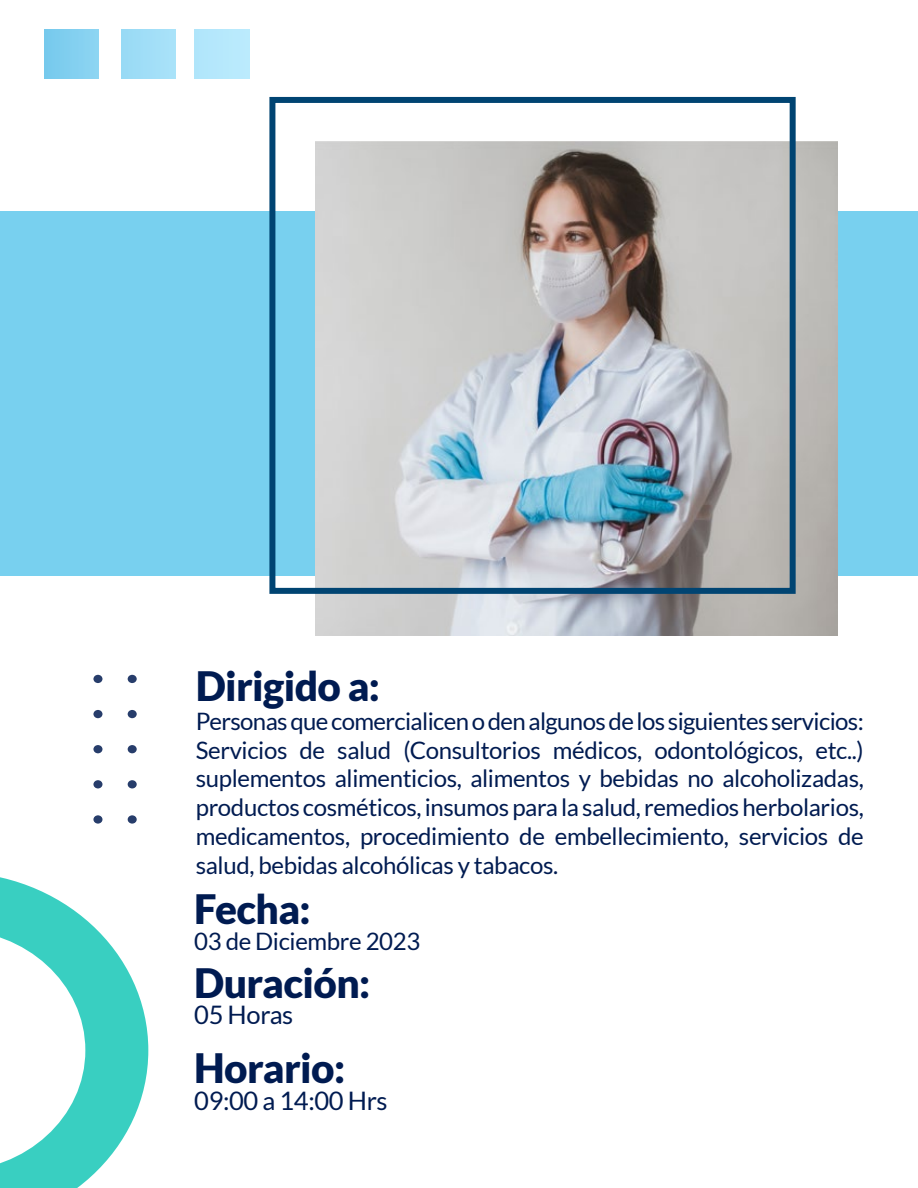
<style>
.page{position:relative;width:918px;height:1188px;background:#fff}
.page>*{position:absolute;margin:0;border:0;box-sizing:border-box;transform-origin:0 0}
.t1{font:900 40.5px "Lato";letter-spacing:-.015em;color:#001b51}
.t2{font:25.5px "Lato";letter-spacing:-.015em;color:#001b51}
.t3{font:24px/28.8px "Lato";letter-spacing:-.015em;color:#001b51;text-align:justify}
</style>
<div class="page">
<div style="left:0;top:212px;width:918px;height:364px;background:#78d0ef"></div>
<svg style="left:0;top:877px;width:148px;height:311px"></svg>
<div style="left:195px;top:30px;width:54px;height:48px;background:#b6e8fc"></div>
<div style="left:121px;top:30px;width:54px;height:48px;background:#a1def7"></div>
<div style="left:44px;top:30px;width:55px;height:48px;background:#82cff0"></div>
<div style="left:128px;top:675px;width:9px;height:8px;background:#273d6b;border-radius:50%"></div>
<div style="left:128px;top:710px;width:9px;height:8px;background:#273d6b;border-radius:50%"></div>
<svg style="left:128px;top:745px;width:9px;height:8px"></svg>
<svg style="left:128px;top:780px;width:9px;height:8px"></svg>
<svg style="left:128px;top:815px;width:9px;height:9px"></svg>
<div style="left:93px;top:675px;width:9px;height:8px;background:#273d6b;border-radius:50%"></div>
<div style="left:93px;top:710px;width:9px;height:8px;background:#273d6b;border-radius:50%"></div>
<div style="left:93px;top:745px;width:9px;height:8px;background:#273d6b;border-radius:50%"></div>
<div style="left:93px;top:780px;width:9px;height:8px;background:#273d6b;border-radius:50%"></div>
<svg style="left:93px;top:815px;width:9px;height:9px"></svg>
<img style="left:316px;top:142px;width:521px;height:493px">
<div style="left:269px;top:97px;width:527px;height:497px;border:6px solid #004472"></div>
<h1 class="t1" style="left:196px;top:662px;width:186px">Dirigido a:</h1>
<p class="t3" style="left:196px;top:707px;width:670px">Personas que comercialicen o den algunos de los siguientes servicios:<br>Servicios de salud (Consultorios médicos, odontológicos, etc..) suplementos alimenticios, alimentos y bebidas no alcoholizadas, productos cosméticos, insumos para la salud, remedios herbolarios, medicamentos, procedimiento de embellecimiento, servicios de salud, bebidas alcohólicas y tabacos.</p>
<h1 class="t1" style="left:194px;top:886px;width:118px">Fecha:</h1>
<p class="t3" style="left:194px;top:927px;width:228px">03 de Diciembre 2023</p>
<h1 class="t1" style="left:194px;top:960px;width:178px">Duración:</h1>
<p class="t2" style="left:194px;top:1000px;width:101px">05 Horas</p>
<h1 class="t1" style="left:194px;top:1044px;width:152px">Horario:</h1>
<p class="t2" style="left:194px;top:1087px;width:195px">09:00 a 14:00 Hrs</p>
</div>
